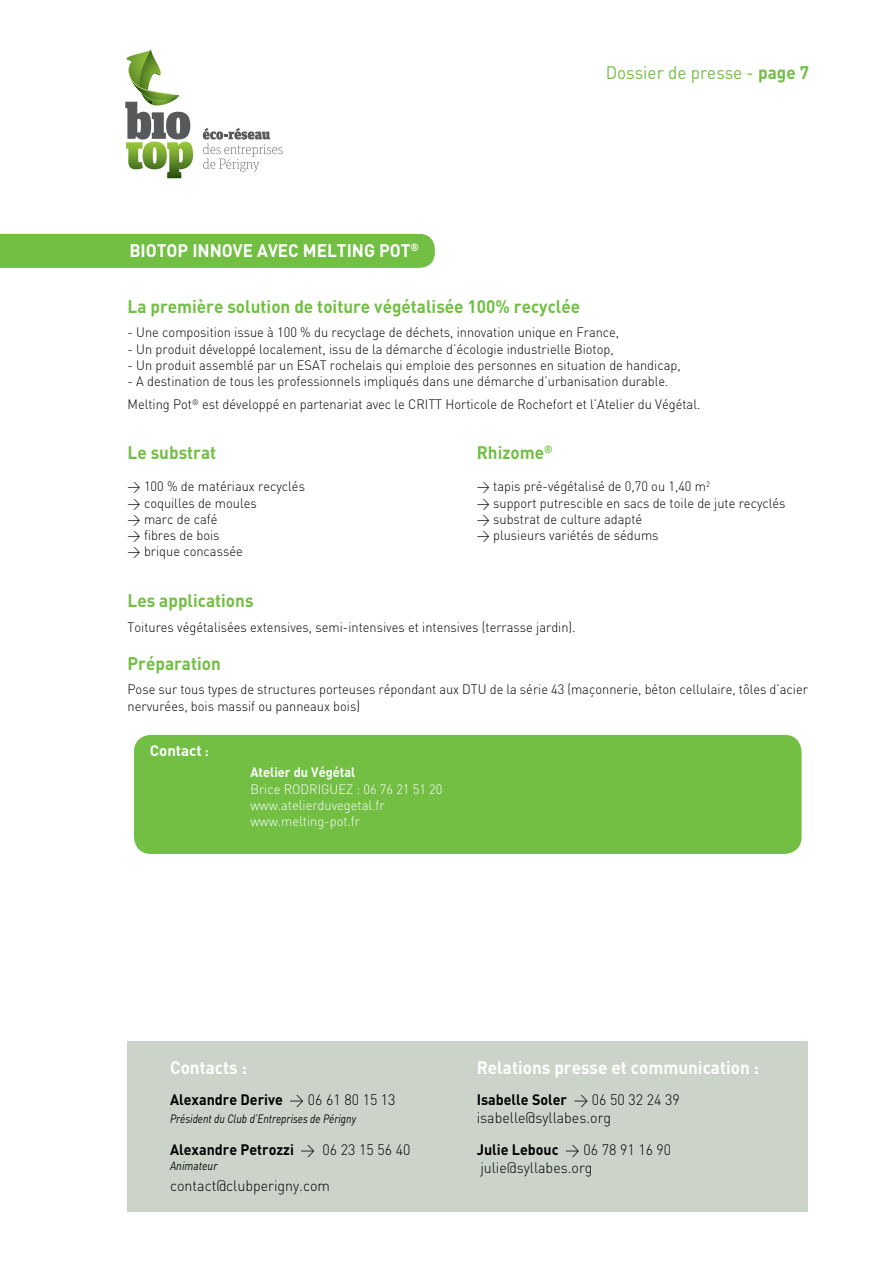
<style>
.page{position:relative;width:893px;height:1263px;background:#fff}
.page>*{position:absolute;margin:0;border:0;box-sizing:border-box;transform-origin:0 0}
.t1{font:700 18px "DINVAINS";color:#72bf44;scale:.95 1}
.t2{font:700 18px "DINVAINS";color:#fff;scale:.95 1}
.t3{font:18px "DINVAINS";color:#72bf44;scale:.95 1}
.t4{font:300 15px/18px "DINVAINS";color:#000;scale:.95 1}
.t5{font:700 15px "DINVAINS";color:#000;scale:.95 1}
.t6{font:700 15px "DINVAINS";color:#fff}
.t7{font:300 13.5px/16.2px "DINVAINS";color:#000;scale:.95 1}
.t8{font:300 13.5px/16.2px "DINVAINS";color:#fff;scale:.95 1}
.t9{font:700 13.5px "DINVAINS";color:#fff;scale:.95 1}
.t10{font:italic 12px "DINVAINS";color:#000;scale:.85 1}
.t11{font:italic 12px "DINVAINS";color:#000;scale:.89 1}
.s1{font-weight:700}
.s2{font-size:13.5px}
.s3{font-weight:300}
</style>
<div class="page">
<div style="left:128px;top:1042px;width:680px;height:170px;background:#ccd4c9"></div>
<svg style="left:203px;top:128px;width:79px;height:44px"></svg>
<svg style="left:125px;top:50px;width:68px;height:128px"></svg>
<div style="left:134px;top:735px;width:667px;height:119px;background:#72bf44;border-radius:17px"></div>
<div style="left:0;top:234px;width:435px;height:34px;background:#72bf44"></div>
<h1 class="t2" style="left:129px;top:239px;width:11px">biotop</h1>
<h1 class="t2" style="left:192px;top:239px;width:12px">innove</h1>
<h1 class="t2" style="left:257px;top:239px;width:12px">avec</h1>
<h1 class="t2" style="left:303px;top:239px;width:12px">meltin</h1>
<h1 class="t2" style="left:364px;top:239px;width:59px">g pot <sup>®</sup></h1>
<h1 class="t3" style="left:606px;top:61px;width:215px">Dossier de presse - <span class="s1">page 7</span></h1>
<h1 class="t1" style="left:128px;top:294px;width:478px">La première solution de toiture végétalisée 100% recyclée</h1>
<p class="t7" style="left:128px;top:324px;width:519px">- Une composition issue à 100 % du recyclage de déchets, innovation unique en France,</p>
<p class="t7" style="left:128px;top:340px;width:513px">- Un produit développé localement, issu de la démarche d’écologie industrielle Biotop,</p>
<p class="t7" style="left:128px;top:357px;width:584px">- Un produit assemblé par un ESAT rochelais qui emploie des personnes en situation de handicap,</p>
<p class="t7" style="left:128px;top:369px;width:604px;line-height:23.4px">- A destination de tous les professionnels impliqués dans une démarche d’urbanisation durable.<br>Melting Pot<sup>®</sup> est développé en partenariat avec le CRITT Horticole de Rochefort et l’Atelier du Végétal.</p>
<h1 class="t1" style="left:128px;top:441px;width:95px">Le substrat</h1>
<p class="t7" style="left:128px;top:478px;width:188px">&gt; 100 % de matériaux recyclés &gt; coquilles de moules<br>&gt; marc de café<br>&gt; fibres de bois<br>&gt; brique concassée</p>
<h1 class="t1" style="left:477px;top:441px;width:81px">Rhizome<sup>®</sup></h1>
<p class="t7" style="left:477px;top:478px;width:327px">&gt; tapis pré-végétalisé de 0,70 ou 1,40 m<sup>2<br></sup>&gt; support putrescible en sacs de toile de jute recyclés &gt; substrat de culture adapté<br>&gt; plusieurs variétés de sédums</p>
<h1 class="t1" style="left:128px;top:589px;width:134px">Les applications</h1>
<p class="t7" style="left:128px;top:619px;width:473px">Toitures végétalisées extensives, semi-intensives et intensives (terrasse jardin).</p>
<h1 class="t1" style="left:128px;top:651px;width:100px">Préparation</h1>
<p class="t7" style="left:128px;top:681px;width:718px">Pose sur tous types de structures porteuses répondant aux DTU de la série 43 (maçonnerie, béton cellulaire, tôles d’acier nervurées, bois massif ou panneaux bois)</p>
<p class="t6" style="left:150px;top:741px;width:60px">Contact <span class="s2">:</span></p>
<p class="t9" style="left:250px;top:764px;width:112px">Atelier du Végétal</p>
<p class="t8" style="left:250px;top:780px;width:204px">Brice RODRIGUEZ : 06 76 21 51 20 www.atelierduvegetal.fr www.melting-pot.fr</p>
<h1 class="t2" style="left:170px;top:1055px;width:82px">Contacts :</h1>
<p class="t5" style="left:170px;top:1089px;width:239px">Alexandre Derive <span class="s3">&gt; 06 61 80 15 13</span></p>
<p class="t10" style="left:170px;top:1111px;width:220px">Président du Club d’Entreprises de Périgny</p>
<p class="t5" style="left:170px;top:1140px;width:254px">Alexandre Petrozzi <span class="s3">&gt; 06 23 15 56 40</span></p>
<p class="t11" style="left:170px;top:1158px;width:55px">Animateur</p>
<p class="t4" style="left:170px;top:1177px;width:170px">contact@clubperigny.com</p>
<h1 class="t2" style="left:477px;top:1055px;width:299px">Relations presse et communication :</h1>
<p class="t4" style="left:477px;top:1090px;width:215px"><span class="s1">Isabelle Soler</span> &gt; 06 50 32 24 39 isabelle@syllabes.org</p>
<p class="t4" style="left:477px;top:1141px;width:206px"><span class="s1">Julie Lebouc</span> &gt; 06 78 91 16 90 julie@syllabes.org</p>
</div>
